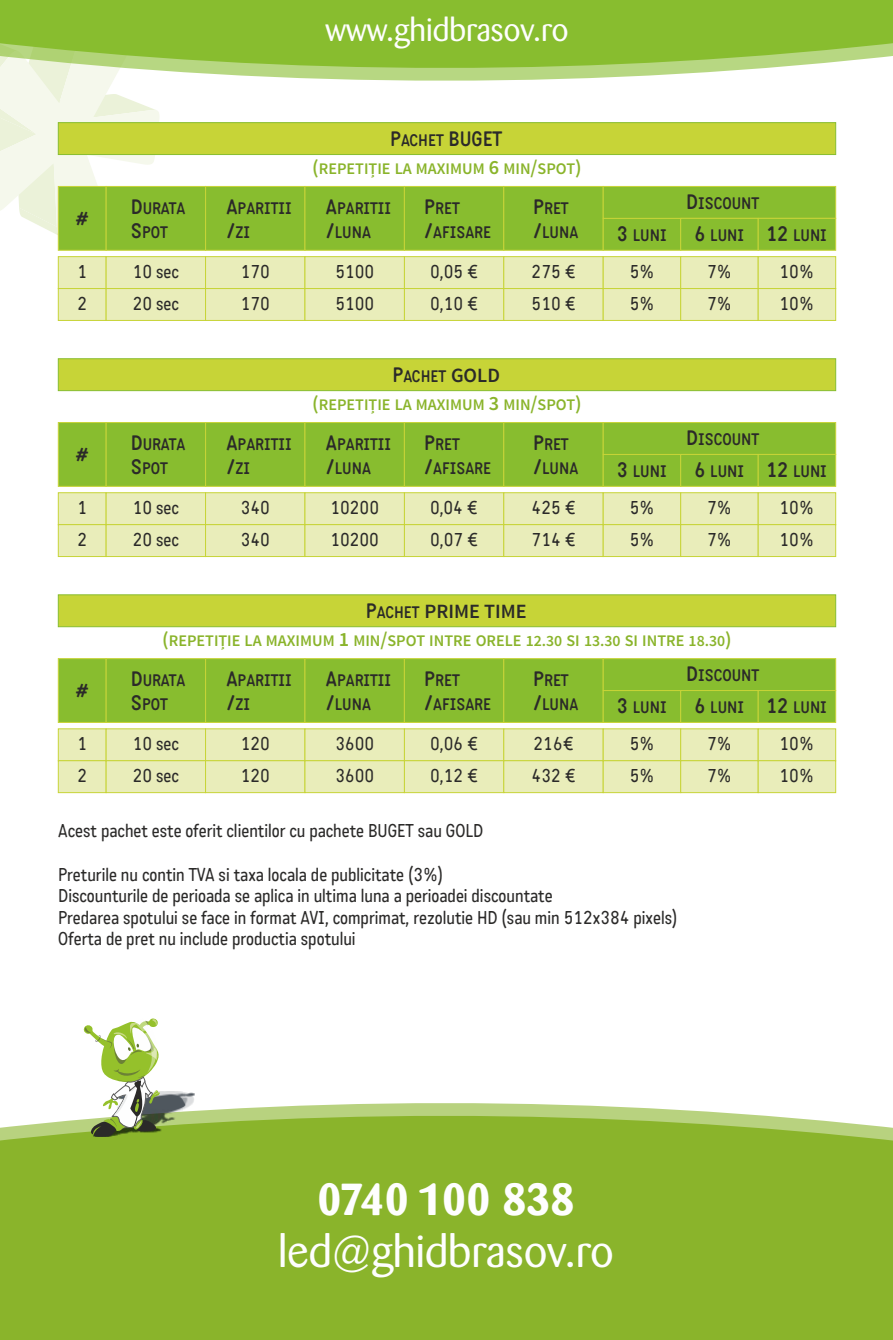
<style>
.page{position:relative;width:893px;height:1340px;background:#fff}
.page>*{position:absolute;margin:0;border:0;box-sizing:border-box;transform-origin:0 0}
.t1{font:44.32px "Barmeno";color:#fefefe}
.t2{font:700 44.32px "Barmeno";color:#fefefe}
.t3{font:31.95px "Barmeno";color:#fefefe}
.t4{font:600 20.25px "Source Sans Pro";color:#2b2a29}
.t5{font:20.25px "Katarine Semi Bold PC";color:#2b2a29}
.t6{font:500 18px/21.6px "Katarine";color:#2b2a29}
.t7{font:600 18px "Katarine";color:#2b2a29}
.t8{font:600 16.2px/24.3px "Katarine";color:#2b2a29}
.t9{font:600 16.2px "Source Sans Pro";color:#8ab42b}
.t10{font:16.2px "Katarine Semi Bold PC";color:#2b2a29}
.s1{font-size:16.2px}
.s2{font-size:20.25px}
.s3{font-family:"Source Sans Pro";font-weight:600;font-size:20.25px}
.s4{font-family:"Katarine Semi Bold PC";font-weight:400}
.s5{font-family:"Katarine Semi Bold PC";font-weight:400;font-size:16.2px}
.s6{font-size:15.75px}
</style>
<div class="page">
<div style="left:0;top:1106px;width:893px;height:233px;background:#8ab42b"></div>
<img style="left:160px;top:1091px;width:35px;height:44px">
<svg style="left:82px;top:1018px;width:78px;height:118px"></svg>
<div style="left:0;top:0;width:893px;height:62px;background:#88bd2f"></div>
<svg style="left:58px;top:422px;width:778px;height:135px;background:#bbd676"></svg>
<svg style="left:58px;top:658px;width:778px;height:135px;background:#bbd676"></svg>
<svg style="left:0;top:18px;width:836px;height:303px"></svg>
<svg style="left:58px;top:358px;width:778px;height:33px;background:#c3d237"></svg>
<svg style="left:58px;top:594px;width:778px;height:33px;background:#c4d338"></svg>
<h2 class="t3" style="left:325px;top:17px;width:245px">www.ghidbrasov.ro</h2>
<p class="t7" style="left:76px;top:211px;width:15px">#</p>
<p class="t6" style="left:77px;top:262px;width:11px">1</p>
<p class="t6" style="left:77px;top:294px;width:11px">2</p>
<p class="t7" style="left:76px;top:447px;width:15px">#</p>
<p class="t6" style="left:77px;top:498px;width:11px">1</p>
<p class="t6" style="left:77px;top:530px;width:11px">2</p>
<p class="t5" style="left:390px;top:130px;width:114px">P<span class="s1">ACHET</span> BUGET</p>
<p class="t9" style="left:312px;top:162px;width:271px"><span class="s2">(</span>REPETIȚIE LA MAXIMUM <span class="s2">6</span> MIN<span class="s2">/</span>SPOT<span class="s2">)</span></p>
<p class="t8" style="left:131px;top:197px;width:56px"><span class="s2">D</span>URATA<br><span class="s2">S</span>POT</p>
<p class="t8" style="left:226px;top:197px;width:67px"><span class="s2">A</span>PARITII <span class="s2">/</span>ZI</p>
<p class="t8" style="left:326px;top:197px;width:67px"><span class="s2">A</span>PARITII <span class="s2">/</span>LUNA</p>
<p class="t8" style="left:424px;top:197px;width:68px"><span class="s2">P</span>RET <span class="s2">/</span>AFISARE</p>
<p class="t8" style="left:533px;top:197px;width:47px"><span class="s2">P</span>RET <span class="s2">/</span>LUNA</p>
<p class="t8" style="left:617px;top:224px;width:51px"><span class="s2">3</span> LUNI</p>
<p class="t8" style="left:686px;top:192px;width:75px"><span class="s2">D</span>ISCOUNT</p>
<p class="t8" style="left:694px;top:224px;width:51px"><span class="s2">6</span> LUNI</p>
<p class="t8" style="left:766px;top:224px;width:62px"><span class="s2">12</span> LUNI</p>
<p class="t6" style="left:133px;top:262px;width:48px">10 sec</p>
<p class="t6" style="left:241px;top:262px;width:31px">170</p>
<p class="t6" style="left:335px;top:262px;width:40px">5100</p>
<p class="t6" style="left:430px;top:262px;width:50px">0,05 €</p>
<p class="t6" style="left:532px;top:262px;width:46px">275 €</p>
<p class="t6" style="left:630px;top:262px;width:26px">5%</p>
<p class="t6" style="left:707px;top:262px;width:26px">7%</p>
<p class="t6" style="left:779px;top:262px;width:36px">10%</p>
<p class="t6" style="left:133px;top:294px;width:48px">20 sec</p>
<p class="t6" style="left:241px;top:294px;width:31px">170</p>
<p class="t6" style="left:335px;top:294px;width:40px">5100</p>
<p class="t6" style="left:430px;top:294px;width:50px">0,10 €</p>
<p class="t6" style="left:532px;top:294px;width:46px">510 €</p>
<p class="t6" style="left:630px;top:294px;width:26px">5%</p>
<p class="t6" style="left:707px;top:294px;width:26px">7%</p>
<p class="t6" style="left:779px;top:294px;width:36px">10%</p>
<p class="t10" style="left:392px;top:370px;width:109px"><span class="s2">P</span>ACHET <span class="s3">GOLD</span></p>
<p class="t9" style="left:312px;top:398px;width:271px"><span class="s2">(</span>REPETIȚIE LA MAXIMUM <span class="s2">3</span> MIN<span class="s2">/</span>SPOT<span class="s2">)</span></p>
<p class="t8" style="left:131px;top:433px;width:56px"><span class="s2">D</span>URATA<br><span class="s2">S</span>POT</p>
<p class="t8" style="left:226px;top:433px;width:67px"><span class="s2">A</span>PARITII <span class="s2">/</span>ZI</p>
<p class="t8" style="left:326px;top:433px;width:67px"><span class="s2">A</span>PARITII <span class="s2">/</span>LUNA</p>
<p class="t8" style="left:424px;top:433px;width:68px"><span class="s2">P</span>RET <span class="s2">/</span>AFISARE</p>
<p class="t8" style="left:533px;top:433px;width:47px"><span class="s2">P</span>RET <span class="s2">/</span>LUNA</p>
<p class="t8" style="left:617px;top:460px;width:51px"><span class="s2">3</span> LUNI</p>
<p class="t8" style="left:686px;top:428px;width:75px"><span class="s2">D</span>ISCOUNT</p>
<p class="t8" style="left:694px;top:460px;width:51px"><span class="s2">6</span> LUNI</p>
<p class="t8" style="left:766px;top:460px;width:62px"><span class="s2">12</span> LUNI</p>
<p class="t6" style="left:133px;top:498px;width:48px">10 sec</p>
<p class="t6" style="left:241px;top:498px;width:31px">340</p>
<p class="t6" style="left:330px;top:498px;width:50px">10200</p>
<p class="t6" style="left:430px;top:498px;width:50px">0,04 €</p>
<p class="t6" style="left:532px;top:498px;width:46px">425 €</p>
<p class="t6" style="left:630px;top:498px;width:26px">5%</p>
<p class="t6" style="left:707px;top:498px;width:26px">7%</p>
<p class="t6" style="left:779px;top:498px;width:36px">10%</p>
<p class="t6" style="left:133px;top:530px;width:48px">20 sec</p>
<p class="t6" style="left:241px;top:530px;width:31px">340</p>
<p class="t6" style="left:330px;top:530px;width:50px">10200</p>
<p class="t6" style="left:430px;top:530px;width:50px">0,07 €</p>
<p class="t6" style="left:532px;top:530px;width:46px">714 €</p>
<p class="t6" style="left:630px;top:530px;width:26px">5%</p>
<p class="t6" style="left:707px;top:530px;width:26px">7%</p>
<p class="t6" style="left:779px;top:530px;width:36px">10%</p>
<p class="t7" style="left:76px;top:683px;width:15px">#</p>
<p class="t6" style="left:77px;top:734px;width:11px">1</p>
<p class="t6" style="left:77px;top:766px;width:11px">2</p>
<p class="t4" style="left:366px;top:603px;width:162px"><span class="s4">P</span><span class="s5">ACHET</span> PRIME TIME</p>
<p class="t9" style="left:162px;top:634px;width:571px"><span class="s2">(</span>REPETIȚIE LA MAXIMUM <span class="s2">1</span> MIN<span class="s2">/</span>SPOT INTRE ORELE <span class="s6">12.30</span> SI <span class="s6">13.30</span> SI INTRE <span class="s6">18.30</span><span class="s2">)</span></p>
<p class="t8" style="left:131px;top:669px;width:56px"><span class="s2">D</span>URATA<br><span class="s2">S</span>POT</p>
<p class="t8" style="left:226px;top:669px;width:67px"><span class="s2">A</span>PARITII <span class="s2">/</span>ZI</p>
<p class="t8" style="left:326px;top:669px;width:67px"><span class="s2">A</span>PARITII <span class="s2">/</span>LUNA</p>
<p class="t8" style="left:424px;top:669px;width:68px"><span class="s2">P</span>RET <span class="s2">/</span>AFISARE</p>
<p class="t8" style="left:533px;top:669px;width:47px"><span class="s2">P</span>RET <span class="s2">/</span>LUNA</p>
<p class="t8" style="left:617px;top:696px;width:51px"><span class="s2">3</span> LUNI</p>
<p class="t8" style="left:686px;top:664px;width:75px"><span class="s2">D</span>ISCOUNT</p>
<p class="t8" style="left:694px;top:696px;width:51px"><span class="s2">6</span> LUNI</p>
<p class="t8" style="left:766px;top:696px;width:62px"><span class="s2">12</span> LUNI</p>
<p class="t6" style="left:133px;top:734px;width:48px">10 sec</p>
<p class="t6" style="left:133px;top:766px;width:48px">20 sec</p>
<p class="t6" style="left:241px;top:734px;width:31px">120</p>
<p class="t6" style="left:241px;top:766px;width:31px">120</p>
<p class="t6" style="left:335px;top:734px;width:40px">3600</p>
<p class="t6" style="left:335px;top:766px;width:40px">3600</p>
<p class="t6" style="left:430px;top:734px;width:50px">0,06 €</p>
<p class="t6" style="left:430px;top:766px;width:50px">0,12 €</p>
<p class="t6" style="left:534px;top:734px;width:42px">216€</p>
<p class="t6" style="left:532px;top:766px;width:46px">432 €</p>
<p class="t6" style="left:630px;top:734px;width:26px">5%</p>
<p class="t6" style="left:630px;top:766px;width:26px">5%</p>
<p class="t6" style="left:707px;top:734px;width:26px">7%</p>
<p class="t6" style="left:707px;top:766px;width:26px">7%</p>
<p class="t6" style="left:779px;top:734px;width:36px">10%</p>
<p class="t6" style="left:779px;top:766px;width:36px">10%</p>
<p class="t6" style="left:58px;top:821px;width:426px">Acest pachet este oferit clientilor cu pachete BUGET sau GOLD</p>
<p class="t6" style="left:58px;top:865px;width:621px">Preturile nu contin TVA si taxa locala de publicitate (3%)<br>Discounturile de perioada se aplica in ultima luna a perioadei discountate<br>Predarea spotului se face in format AVI, comprimat, rezolutie HD (sau min 512x384 pixels)<br>Oferta de pret nu include productia spotului</p>
<h1 class="t2" style="left:317px;top:1180px;width:259px">0740 100 838</h1>
<h1 class="t1" style="left:278px;top:1232px;width:337px">led@ghidbrasov.ro</h1>
</div>
